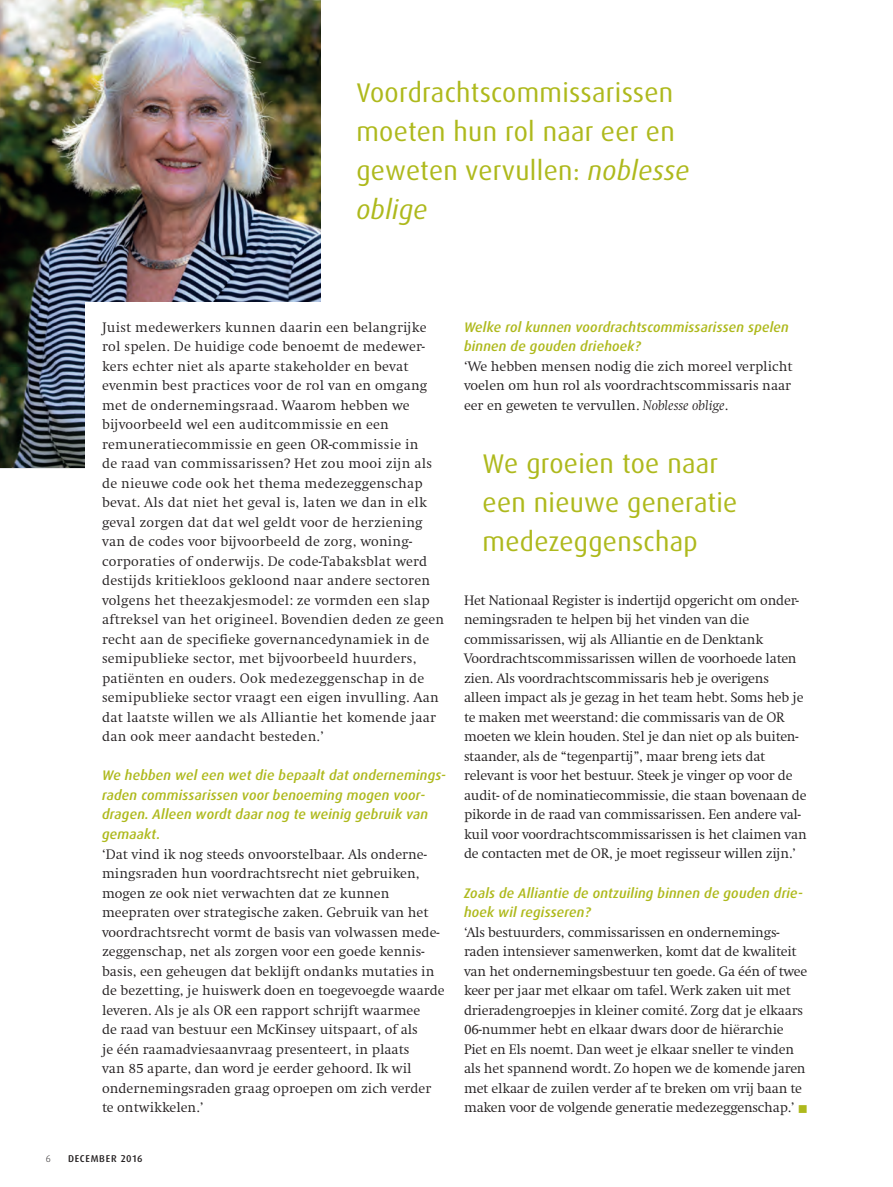
<style>
.page{position:relative;width:893px;height:1187px;background:#fff}
.page>*{position:absolute;margin:0;border:0;box-sizing:border-box;transform-origin:0 0}
.t1{font:27px/39px "Dax OT";letter-spacing:.01em;color:#aeb91c}
.t2{font:300 14.25px/19.5px "Swift EF";color:#231f20}
.t3{font:italic 500 13.8px/19.5px "Dax OT";letter-spacing:.01em;color:#aeb91c}
.t4{font:500 9.9px "Dax OT";letter-spacing:.075em;color:#231f20}
.t5{font:300 9.9px "Dax OT";color:#231f20}
.s1{font-style:italic}
.s2{color:#aeb91c}
</style>
<div class="page">
<hr style="left:892px;top:0;width:1px;height:1112px;background:#65c4ef">
<img style="left:0;top:0;width:320px;height:468px">
<div style="left:85px;top:302px;width:740px;height:829px;background:#fff"></div>
<h1 class="t1" style="left:356px;top:74px;width:335px">Voordrachtscommissarissen moeten hun rol naar eer en geweten vervullen: <span class="s1">noblesse oblige</span></h1>
<p class="t2" style="left:102px;top:317px;width:344px">Juist medewerkers kunnen daarin een belangrijke rol spelen. De huidige code benoemt de medewer&shy;kers echter niet als aparte stakeholder en bevat evenmin best practices voor de rol van en omgang met de ondernemingsraad. Waarom hebben we bijvoorbeeld wel een auditcommissie en een remuneratiecommissie en geen OR-commissie in<br>de raad van commissarissen? Het zou mooi zijn als de nieuwe code ook het thema medezeggenschap bevat. Als dat niet het geval is, laten we dan in elk geval zorgen dat dat wel geldt voor de herziening van de codes voor bijvoorbeeld de zorg, woning&shy;corporaties of onderwijs. De code-Tabaksblat werd destijds kritiekloos gekloond naar andere sectoren volgens het theezakjesmodel: ze vormden een slap aftreksel van het origineel. Bovendien deden ze geen recht aan de specifieke governancedynamiek in de semipublieke sector, met bijvoorbeeld huurders, patiënten en ouders. Ook medezeggenschap in de semipublieke sector vraagt een eigen invulling. Aan dat laatste willen we als Alliantie het komende jaar dan ook meer aandacht besteden.’</p>
<p class="t3" style="left:102px;top:766px;width:344px">We hebben wel een wet die bepaalt dat ondernemings&shy;raden commissarissen voor benoeming mogen voor&shy;dragen. Alleen wordt daar nog te weinig gebruik van gemaakt.</p>
<p class="t2" style="left:102px;top:844px;width:344px">‘Dat vind ik nog steeds onvoorstelbaar. Als onderne&shy;mingsraden hun voordrachtsrecht niet gebruiken, mogen ze ook niet verwachten dat ze kunnen meepraten over strategische zaken. Gebruik van het voordrachtsrecht vormt de basis van volwassen mede&shy;zeggenschap, net als zorgen voor een goede kennis&shy;basis, een geheugen dat beklijft ondanks mutaties in de bezetting, je huiswerk doen en toegevoegde waarde leveren. Als je als OR een rapport schrijft waarmee<br>de raad van bestuur een McKinsey uitspaart, of als<br>je één raamadviesaanvraag presenteert, in plaats<br>van 85 aparte, dan word je eerder gehoord. Ik wil ondernemingsraden graag oproepen om zich verder te ontwikkelen.’</p>
<p class="t5" style="left:46px;top:1151px;width:7px">6</p>
<p class="t4" style="left:68px;top:1151px;width:76px">DECEMBER 2016</p>
<p class="t3" style="left:464px;top:317px;width:326px">Welke rol kunnen voordrachtscommissarissen spelen binnen de gouden driehoek?</p>
<p class="t2" style="left:464px;top:356px;width:330px;text-align:justify">‘We hebben mensen nodig die zich moreel verplicht voelen om hun rol als voordrachtscommissaris naar eer en geweten te vervullen. <span class="s1">Noblesse oblige</span>.</p>
<h1 class="t1" style="left:483px;top:444px;width:256px">We groeien toe naar een nieuwe generatie medezeggenschap</h1>
<p class="t2" style="left:464px;top:590px;width:344px">Het Nationaal Register is indertijd opgericht om onder&shy;nemingsraden te helpen bij het vinden van die commissarissen, wij als Alliantie en de Denktank Voordrachtscommissarissen willen de voorhoede laten zien. Als voordrachtscommissaris heb je overigens alleen impact als je gezag in het team hebt. Soms heb je te maken met weerstand: die commissaris van de OR moeten we klein houden. Stel je dan niet op als buiten&shy;staander, als de “tegenpartij”, maar breng iets dat relevant is voor het bestuur. Steek je vinger op voor de audit- of de nominatiecommissie, die staan bovenaan de pikorde in de raad van commissarissen. Een andere val&shy;kuil voor voordrachtscommissarissen is het claimen van de contacten met de OR, je moet regisseur willen zijn.’</p>
<p class="t3" style="left:464px;top:883px;width:340px">Zoals de Alliantie de ontzuiling binnen de gouden drie&shy;hoek wil regisseren?</p>
<p class="t2" style="left:464px;top:922px;width:345px">‘Als bestuurders, commissarissen en ondernemings&shy;raden intensiever samenwerken, komt dat de kwaliteit van het ondernemingsbestuur ten goede. Ga één of twee keer per jaar met elkaar om tafel. Werk zaken uit met drieradengroepjes in kleiner comité. Zorg dat je elkaars 06-nummer hebt en elkaar dwars door de hiërarchie Piet en Els noemt. Dan weet je elkaar sneller te vinden als het spannend wordt. Zo hopen we de komende jaren met elkaar de zuilen verder af te breken om vrij baan te maken voor de volgende generatie medezeggenschap.’ <span class="s2">■</span></p>
</div>
